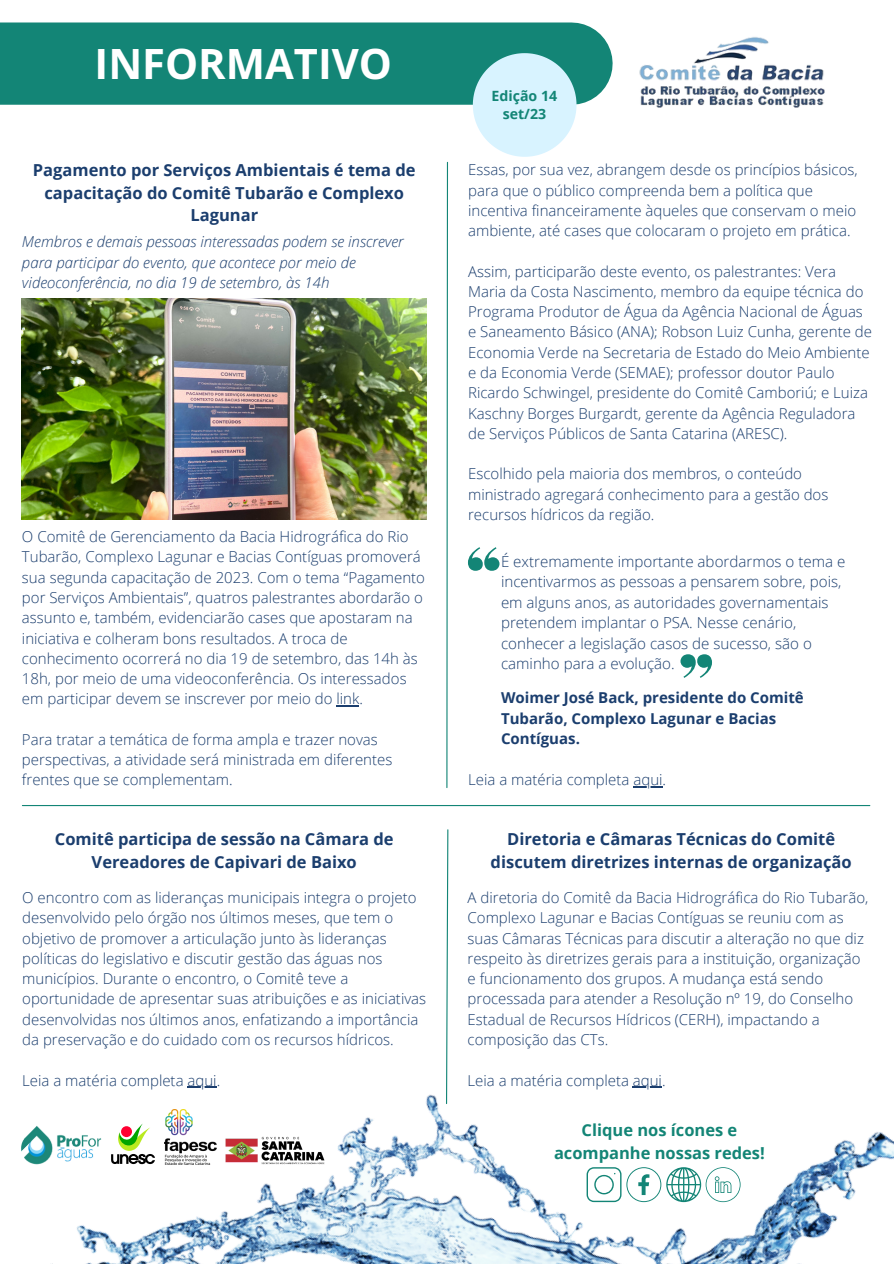
<style>
.page{position:relative;width:894px;height:1264px;background:#fff}
.page>*{position:absolute;margin:0;border:0;box-sizing:border-box;transform-origin:0 0}
.t1{font:700 41.7px "Open Sans";color:#fff}
.t2{font:700 16.5px/22.5px "Open Sans";color:#1b3e6e;text-align:center}
.t3{font:700 16.5px/22.6px "Open Sans";color:#138576;text-align:center}
.t4{font:300 15.15px/20.4px "Open Sans";color:#1b3e6e}
.t5{font:300 15px/20.2px "Open Sans";color:#1b3e6e}
.t6{font:italic 300 15px/20.2px "Open Sans";color:#1b3e6e}
.t7{font:700 15px/20.2px "Open Sans";color:#1b3e6e}
.t8{font:700 14.1px "Open Sans";color:#138576}
</style>
<div class="page">
<div style="left:0;top:23px;width:571px;height:82px;background:#138576"></div>
<svg style="left:472px;top:53px;width:104px;height:104px"></svg>
<img style="left:22px;top:786px;width:871px;height:477px">
<img style="left:21px;top:1123px;width:82px;height:44px">
<svg style="left:111px;top:1123px;width:44px;height:41px"></svg>
<img style="left:164px;top:1109px;width:52px;height:55px">
<img style="left:223px;top:1130px;width:111px;height:36px">
<img style="left:639px;top:37px;width:184px;height:71px">
<svg style="left:445px;top:161px;width:3px;height:627px"></svg>
<img style="left:22px;top:299px;width:404px;height:220px">
<hr style="left:22px;top:805px;width:847px;height:1px;background:#138576">
<svg style="left:336px;top:705px;width:23px;height:1px"></svg>
<svg style="left:468px;top:547px;width:31px;height:24px"></svg>
<svg style="left:680px;top:654px;width:31px;height:24px"></svg>
<svg style="left:445px;top:828px;width:4px;height:276px"></svg>
<hr style="left:187px;top:1086px;width:30px;height:1px;background:#1b3e6e">
<svg style="left:586px;top:1167px;width:154px;height:35px"></svg>
<svg style="left:633px;top:786px;width:29px;height:1px"></svg>
<svg style="left:632px;top:1086px;width:29px;height:1px"></svg>
<p class="t1" style="left:94px;top:35px;width:299px">INFORMATIVO</p>
<p class="t2" style="left:33px;top:159px;width:384px">Pagamento por Serviços Ambientais é tema de capacitação do Comitê Tubarão e Complexo<br>Lagunar</p>
<p class="t6" style="left:22px;top:231px;width:383px">Membros e demais pessoas interessadas podem se inscrever para participar do evento, que acontece por meio de videoconferência, no dia 19 de setembro, às 14h</p>
<p class="t5" style="left:22px;top:526px;width:404px">O Comitê de Gerenciamento da Bacia Hidrográfica do Rio Tubarão, Complexo Lagunar e Bacias Contíguas promoverá sua segunda capacitação de 2023. Com o tema “Pagamento por Serviços Ambientais”, quatros palestrantes abordarão o assunto e, também, evidenciarão cases que apostaram na iniciativa e colheram bons resultados. A troca de conhecimento ocorrerá no dia 19 de setembro, das 14h às 18h, por meio de uma videoconferência. Os interessados em participar devem se inscrever por meio do link.</p>
<p class="t5" style="left:22px;top:729px;width:372px">Para tratar a temática de forma ampla e trazer novas perspectivas, a atividade será ministrada em diferentes frentes que se complementam.</p>
<p class="t2" style="left:55px;top:827px;width:340px">Comitê participa de sessão na Câmara de<br>Vereadores de Capivari de Baixo</p>
<p class="t5" style="left:22px;top:887px;width:405px">O encontro com as lideranças municipais integra o projeto desenvolvido pelo órgão nos últimos meses, que tem o objetivo de promover a articulação junto às lideranças políticas do legislativo e discutir gestão das águas nos municípios. Durante o encontro, o Comitê teve a oportunidade de apresentar suas atribuições e as iniciativas desenvolvidas nos últimos anos, enfatizando a importância da preservação e do cuidado com os recursos hídricos.</p>
<p class="t5" style="left:22px;top:1069px;width:199px">Leia a matéria completa aqui.</p>
<p class="t8" style="left:491px;top:85px;width:67px">Edição 14</p>
<p class="t8" style="left:502px;top:104px;width:45px">set/23</p>
<p class="t5" style="left:468px;top:159px;width:391px">Essas, por sua vez, abrangem desde os princípios básicos, para que o público compreenda bem a política que incentiva financeiramente àqueles que conservam o meio ambiente, até cases que colocaram o projeto em prática.</p>
<p class="t5" style="left:468px;top:261px;width:405px">Assim, participarão deste evento, os palestrantes: Vera Maria da Costa Nascimento, membro da equipe técnica do Programa Produtor de Água da Agência Nacional de Águas e Saneamento Básico (ANA); Robson Luiz Cunha, gerente de Economia Verde na Secretaria de Estado do Meio Ambiente e da Economia Verde (SEMAE); professor doutor Paulo Ricardo Schwingel, presidente do Comitê Camboriú; e Luiza Kaschny Borges Burgardt, gerente da Agência Reguladora de Serviços Públicos de Santa Catarina (ARESC).</p>
<p class="t5" style="left:468px;top:463px;width:361px">Escolhido pela maioria dos membros, o conteúdo ministrado agregará conhecimento para a gestão dos recursos hídricos da região.</p>
<p class="t4" style="left:501px;top:550px;width:346px">É extremamente importante abordarmos o tema e incentivarmos as pessoas a pensarem sobre, pois, em alguns anos, as autoridades governamentais pretendem implantar o PSA. Nesse cenário, conhecer a legislação casos de sucesso, são o caminho para a evolução.</p>
<p class="t7" style="left:501px;top:687px;width:304px">Woimer José Back, presidente do Comitê<br>Tubarão, Complexo Lagunar e Bacias<br>Contíguas.</p>
<p class="t5" style="left:468px;top:769px;width:199px">Leia a matéria completa aqui.</p>
<p class="t2" style="left:490px;top:827px;width:362px">Diretoria e Câmaras Técnicas do Comitê discutem diretrizes internas de organização</p>
<p class="t5" style="left:467px;top:887px;width:402px">A diretoria do Comitê da Bacia Hidrográfica do Rio Tubarão, Complexo Lagunar e Bacias Contíguas se reuniu com as suas Câmaras Técnicas para discutir a alteração no que diz respeito às diretrizes gerais para a instituição, organização e funcionamento dos grupos. A mudança está sendo processada para atender a Resolução nº 19, do Conselho Estadual de Recursos Hídricos (CERH), impactando a composição das CTs.</p>
<p class="t5" style="left:467px;top:1069px;width:199px">Leia a matéria completa aqui.</p>
<p class="t3" style="left:554px;top:1118px;width:212px">Clique nos ícones e acompanhe nossas redes!</p>
</div>
